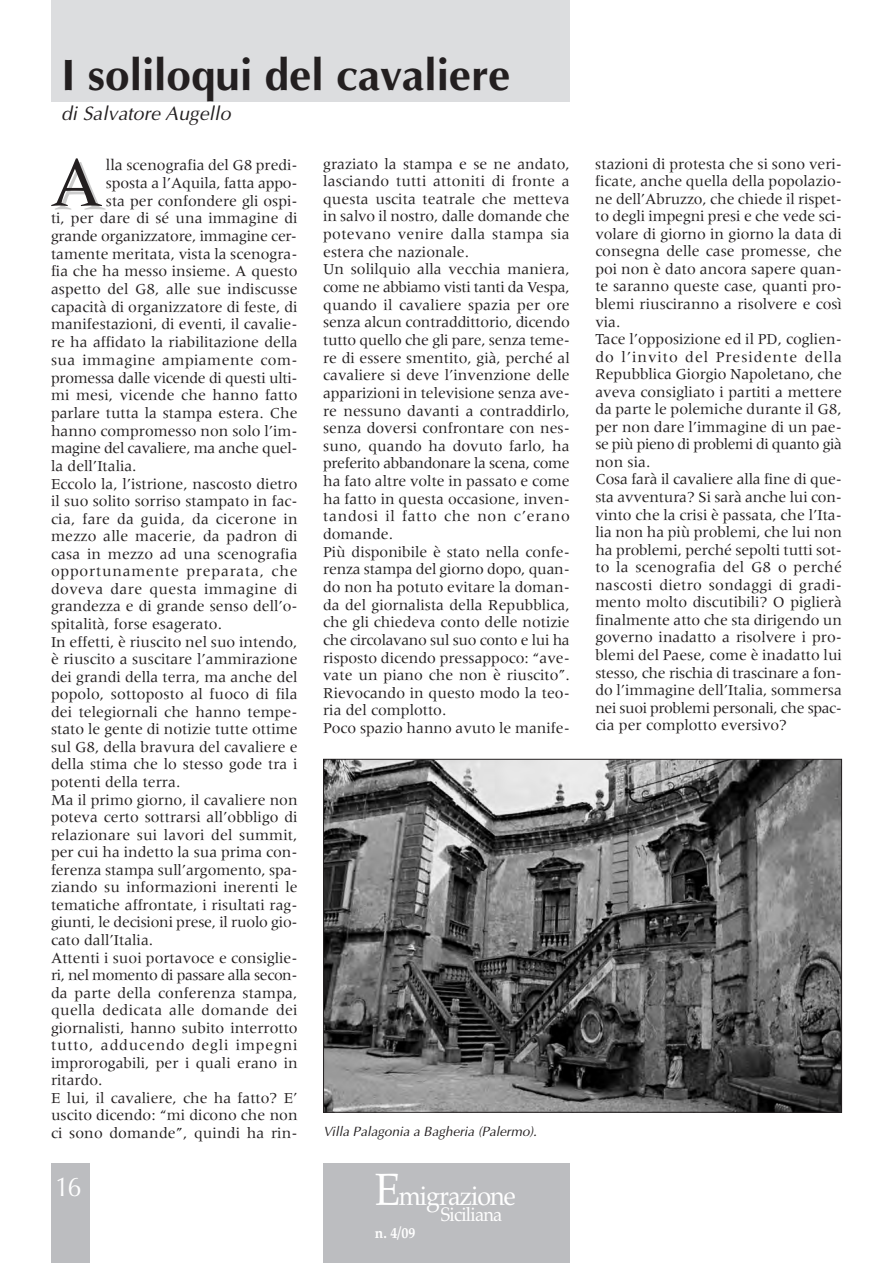
<style>
.page{position:relative;width:893px;height:1263px;background:#fff}
.page>*{position:absolute;margin:0;border:0;box-sizing:border-box;transform-origin:0 0}
.t1{font:72px "Meridien";color:#231f20}
.t2{font:700 44.25px "Optima";color:#231f20}
.t3{font:27px "Palatino";letter-spacing:-.04em;color:#fff;scale:.93 1}
.t4{font:27px "Optima";color:#fff;scale:.94 1}
.t5{font:italic 19.5px "Optima";letter-spacing:.005em;color:#231f20}
.t6{font:19.5px "Palatino";letter-spacing:-.04em;color:#fff;scale:.93 1}
.t7{font:15.75px/17.7px "Meridien";color:#231f20}
.t8{font:15.75px "Meridien";letter-spacing:.02em;color:#231f20}
.t9{font:15.75px "Meridien";letter-spacing:.05em;color:#231f20}
.t10{font:15.75px "Meridien";letter-spacing:-.025em;color:#231f20}
.t11{font:15.75px "Meridien";letter-spacing:-.02em;color:#231f20}
.t12{font:15.75px "Meridien";letter-spacing:.03em;color:#231f20}
.t13{font:15.75px "Meridien";letter-spacing:.025em;color:#231f20}
.t14{font:700 15px "Palatino";color:#fff;scale:.93 1}
.t15{font:italic 13.5px "Optima";letter-spacing:-.005em;color:#231f20}
.s1{font-size:16.2px}
.s2{font-size:45px}
</style>
<div class="page">
<div style="left:323px;top:1163px;width:247px;height:100px;background:#bcbdc0"></div>
<div style="left:51px;top:1163px;width:38px;height:100px;background:#bcbdc0"></div>
<div style="left:51px;top:0;width:519px;height:102px;background:#dcdddf"></div>
<img style="left:325px;top:761px;width:515px;height:350px">
<p class="t2" style="left:61px;top:49px;width:451px">I soliloqui del cavaliere</p>
<p class="t5" style="left:61px;top:102px;width:171px">di Salvatore Augello</p>
<p class="t1" style="left:51px;top:156px;width:53px">A</p>
<p class="t7" style="left:106px;top:157px;width:193px"><span class="s1">lla</span> scenografia del G8 predi-</p>
<p class="t7" style="left:106px;top:175px;width:193px">sposta a l’Aquila, fatta appo-</p>
<p class="t7" style="left:106px;top:193px;width:193px">sta per confondere gli ospi-</p>
<p class="t7" style="left:51px;top:211px;width:248px">ti, per dare di sé una immagine di</p>
<p class="t7" style="left:51px;top:228px;width:248px">grande organizzatore, immagine cer-</p>
<p class="t7" style="left:51px;top:246px;width:248px">tamente meritata, vista la scenogra-</p>
<p class="t7" style="left:51px;top:264px;width:248px">fia che ha messo insieme. A questo</p>
<p class="t7" style="left:51px;top:281px;width:248px">aspetto del G8, alle sue indiscusse</p>
<p class="t7" style="left:51px;top:299px;width:248px">capacità di organizzatore di feste, di</p>
<p class="t7" style="left:51px;top:317px;width:248px">manifestazioni, di eventi, il cavalie-</p>
<p class="t7" style="left:51px;top:334px;width:248px">re ha affidato la riabilitazione della</p>
<p class="t13" style="left:51px;top:354px;width:248px">sua immagine ampiamente com-</p>
<p class="t7" style="left:51px;top:370px;width:248px">promessa dalle vicende di questi ulti-</p>
<p class="t7" style="left:51px;top:388px;width:248px">mi mesi, vicende che hanno fatto</p>
<p class="t7" style="left:51px;top:405px;width:248px">parlare tutta la stampa estera. Che</p>
<p class="t7" style="left:51px;top:423px;width:248px">hanno compromesso non solo l’im-</p>
<p class="t11" style="left:51px;top:442px;width:248px">magine del cavaliere, ma anche quel-</p>
<p class="t7" style="left:51px;top:458px;width:87px">la dell’Italia.</p>
<p class="t7" style="left:51px;top:476px;width:248px">Eccolo la, l’istrione, nascosto dietro</p>
<p class="t7" style="left:51px;top:493px;width:248px">il suo solito sorriso stampato in fac-</p>
<p class="t8" style="left:51px;top:513px;width:248px">cia, fare da guida, da cicerone in</p>
<p class="t7" style="left:51px;top:529px;width:248px">mezzo alle macerie, da padron di</p>
<p class="t7" style="left:51px;top:546px;width:248px">casa in mezzo ad una scenografia</p>
<p class="t9" style="left:51px;top:565px;width:248px">opportunamente preparata, che</p>
<p class="t12" style="left:51px;top:583px;width:248px">doveva dare questa immagine di</p>
<p class="t7" style="left:51px;top:599px;width:248px">grandezza e di grande senso dell’o-</p>
<p class="t7" style="left:51px;top:616px;width:173px">spitalità, forse esagerato.</p>
<p class="t7" style="left:51px;top:634px;width:248px">In effetti, è riuscito nel suo intendo,</p>
<p class="t7" style="left:51px;top:651px;width:248px">è riuscito a suscitare l’ammirazione</p>
<p class="t7" style="left:51px;top:669px;width:248px">dei grandi della terra, ma anche del</p>
<p class="t7" style="left:51px;top:686px;width:248px">popolo, sottoposto al fuoco di fila</p>
<p class="t7" style="left:51px;top:704px;width:248px">dei telegiornali che hanno tempe-</p>
<p class="t7" style="left:51px;top:722px;width:248px">stato le gente di notizie tutte ottime</p>
<p class="t7" style="left:51px;top:739px;width:248px">sul G8, della bravura del cavaliere e</p>
<p class="t7" style="left:51px;top:757px;width:248px">della stima che lo stesso gode tra i</p>
<p class="t7" style="left:51px;top:774px;width:131px">potenti della terra.</p>
<p class="t7" style="left:51px;top:792px;width:248px">Ma il primo giorno, il cavaliere non</p>
<p class="t7" style="left:51px;top:809px;width:248px">poteva certo sottrarsi all’obbligo di</p>
<p class="t7" style="left:51px;top:827px;width:248px">relazionare sui lavori del summit,</p>
<p class="t7" style="left:51px;top:844px;width:248px">per cui ha indetto la sua prima con-</p>
<p class="t7" style="left:51px;top:862px;width:248px">ferenza stampa sull’argomento, spa-</p>
<p class="t7" style="left:51px;top:880px;width:248px">ziando su informazioni inerenti le</p>
<p class="t7" style="left:51px;top:897px;width:248px">tematiche affrontate, i risultati rag-</p>
<p class="t7" style="left:51px;top:915px;width:248px">giunti, le decisioni prese, il ruolo gio-</p>
<p class="t7" style="left:51px;top:932px;width:104px">cato dall’Italia.</p>
<p class="t7" style="left:51px;top:950px;width:248px">Attenti i suoi portavoce e consiglie-</p>
<p class="t10" style="left:51px;top:969px;width:248px">ri, nel momento di passare alla secon-</p>
<p class="t7" style="left:51px;top:985px;width:248px">da parte della conferenza stampa,</p>
<p class="t8" style="left:51px;top:1004px;width:248px">quella dedicata alle domande dei</p>
<p class="t7" style="left:51px;top:1020px;width:248px">giornalisti, hanno subito interrotto</p>
<p class="t9" style="left:51px;top:1039px;width:248px">tutto, adducendo degli impegni</p>
<p class="t7" style="left:51px;top:1055px;width:248px">improrogabili, per i quali erano in</p>
<p class="t7" style="left:51px;top:1073px;width:53px">ritardo.</p>
<p class="t7" style="left:51px;top:1090px;width:248px">E lui, il cavaliere, che ha fatto? E’</p>
<p class="t7" style="left:51px;top:1108px;width:248px">uscito dicendo: “mi dicono che non</p>
<p class="t7" style="left:51px;top:1125px;width:248px">ci sono domande”, quindi ha rin-</p>
<p class="t4" style="left:55px;top:1171px;width:30px">16</p>
<p class="t7" style="left:323px;top:156px;width:248px">graziato la stampa e se ne andato, lasciando tutti attoniti di fronte a questa uscita teatrale che metteva in salvo il nostro, dalle domande che potevano venire dalla stampa sia estera che nazionale.<br>Un solilquio alla vecchia maniera, come ne abbiamo visti tanti da Vespa, quando il cavaliere spazia per ore senza alcun contraddittorio, dicendo tutto quello che gli pare, senza teme&shy;re di essere smentito, già, perché al cavaliere si deve l’invenzione delle apparizioni in televisione senza ave&shy;re nessuno davanti a contraddirlo, senza doversi confrontare con nes&shy;suno, quando ha dovuto farlo, ha preferito abbandonare la scena, come ha fato altre volte in passato e come ha fatto in questa occasione, inven&shy;tandosi il fatto che non c’erano domande.<br>Più disponibile è stato nella confe&shy;renza stampa del giorno dopo, quan&shy;do non ha potuto evitare la doman&shy;da del giornalista della Repubblica, che gli chiedeva conto delle notizie che circolavano sul suo conto e lui ha risposto dicendo pressappoco: “ave&shy;vate un piano che non è riuscito”.<br>Rievocando in questo modo la teo&shy;ria del complotto.<br>Poco spazio hanno avuto le manife-</p>
<p class="t7" style="left:595px;top:156px;width:248px">stazioni di protesta che si sono veri&shy;ficate, anche quella della popolazio&shy;ne dell’Abruzzo, che chiede il rispet&shy;to degli impegni presi e che vede sci&shy;volare di giorno in giorno la data di consegna delle case promesse, che poi non è dato ancora sapere quan&shy;te saranno queste case, quanti pro&shy;blemi riusciranno a risolvere e così via.<br>Tace l’opposizione ed il PD, coglien&shy;do l’invito del Presidente della Repubblica Giorgio Napoletano, che aveva consigliato i partiti a mettere da parte le polemiche durante il G8, per non dare l’immagine di un pae&shy;se più pieno di problemi di quanto già non sia.<br>Cosa farà il cavaliere alla fine di que&shy;sta avventura? Si sarà anche lui con&shy;vinto che la crisi è passata, che l’Ita&shy;lia non ha più problemi, che lui non ha problemi, perché sepolti tutti sot&shy;to la scenografia del G8 o perché nascosti dietro sondaggi di gradi&shy;mento molto discutibili? O piglierà finalmente atto che sta dirigendo un governo inadatto a risolvere i pro&shy;blemi del Paese, come è inadatto lui stesso, che rischia di trascinare a fon&shy;do l’immagine dell’Italia, sommersa nei suoi problemi personali, che spac&shy;cia per complotto eversivo?</p>
<p class="t15" style="left:323px;top:1123px;width:215px">Villa Palagonia a Bagheria (Palermo).</p>
<p class="t3" style="left:375px;top:1180px;width:153px"><span class="s2">E</span>migrazione</p>
<p class="t6" style="left:441px;top:1203px;width:68px">Siciliana</p>
<p class="t14" style="left:375px;top:1224px;width:45px">n. 4/09</p>
</div>
